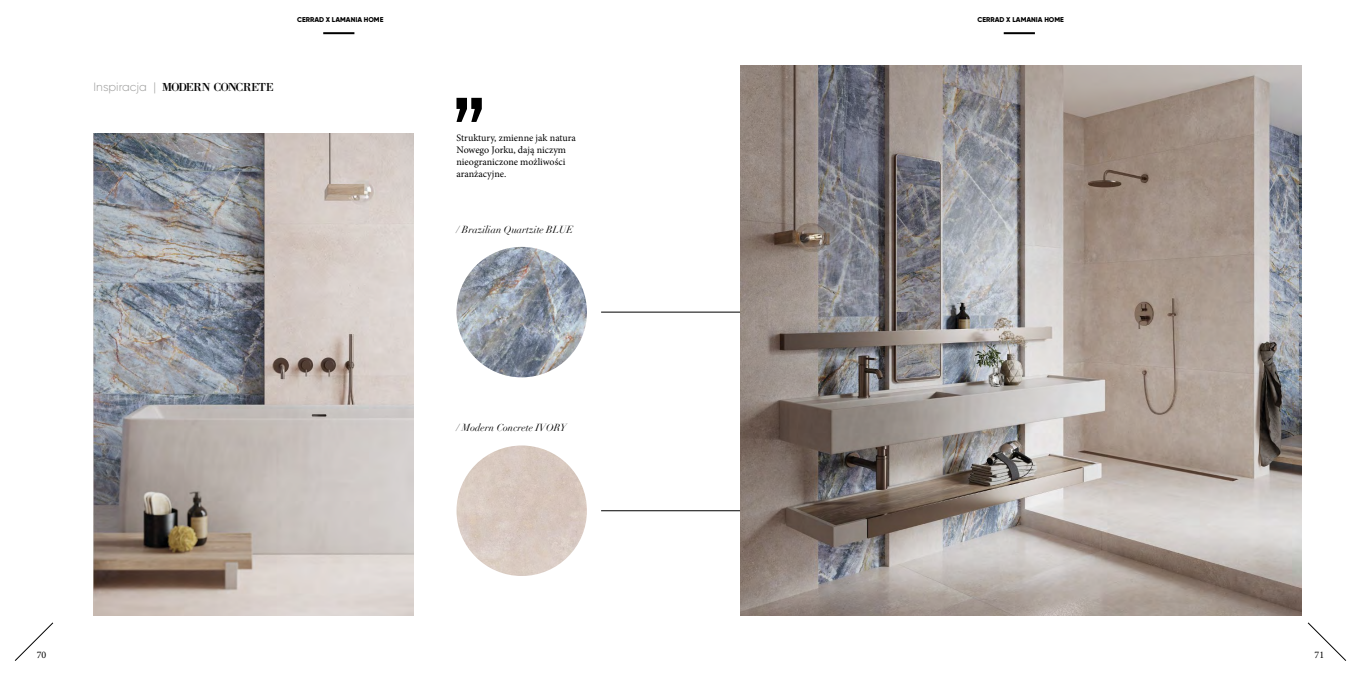
<style>
.page{position:relative;width:1361px;height:681px;background:#fff}
.page>*{position:absolute;margin:0;border:0;box-sizing:border-box;transform-origin:0 0}
.t1{font:12px "Bodoni XT";letter-spacing:-.085em;color:#000}
.t2{font:10px/12px "Minion Pro";color:#000}
.t3{font:italic 10px "Didot";color:#000}
.t4{font:800 7px "Gilroy";color:#000}
.s1{font-family:"Gilroy";font-weight:300;color:#9d9d9c}
</style>
<div class="page">
<img style="left:740px;top:65px;width:561px;height:550px">
<img style="left:94px;top:133px;width:320px;height:482px">
<svg style="left:456px;top:98px;width:26px;height:24px"></svg>
<hr style="left:601px;top:510px;width:139px;height:1px;background:#000">
<hr style="left:601px;top:312px;width:139px;height:1px;background:#000">
<img style="left:456px;top:247px;width:131px;height:130px;border-radius:65px">
<img style="left:456px;top:445px;width:131px;height:130px;border-radius:65px">
<svg style="left:1307px;top:622px;width:40px;height:39px"></svg>
<hr style="left:1003px;top:32px;width:32px;height:2px;background:#000">
<svg style="left:14px;top:622px;width:40px;height:39px"></svg>
<hr style="left:323px;top:32px;width:31px;height:2px;background:#000">
<p class="t1" style="left:94px;top:79px;width:182px"><span class="s1">Inspiracja |</span> MODERN CONCRETE</p>
<p class="t4" style="left:297px;top:15px;width:88px">CERRAD X LAMANIA HOME</p>
<p class="t2" style="left:456px;top:131px;width:121px">Struktury, zmienne jak natura<br>Nowego Jorku, dają niczym nieograniczone możliwości aranżacyjne.</p>
<p class="t3" style="left:456px;top:223px;width:118px">/ Brazilian Quartzite BLUE</p>
<p class="t3" style="left:456px;top:421px;width:111px">/ Modern Concrete IVORY</p>
<p class="t2" style="left:37px;top:649px;width:11px">70</p>
<p class="t4" style="left:977px;top:15px;width:88px">CERRAD X LAMANIA HOME</p>
<p class="t2" style="left:1314px;top:649px;width:11px">71</p>
</div>
